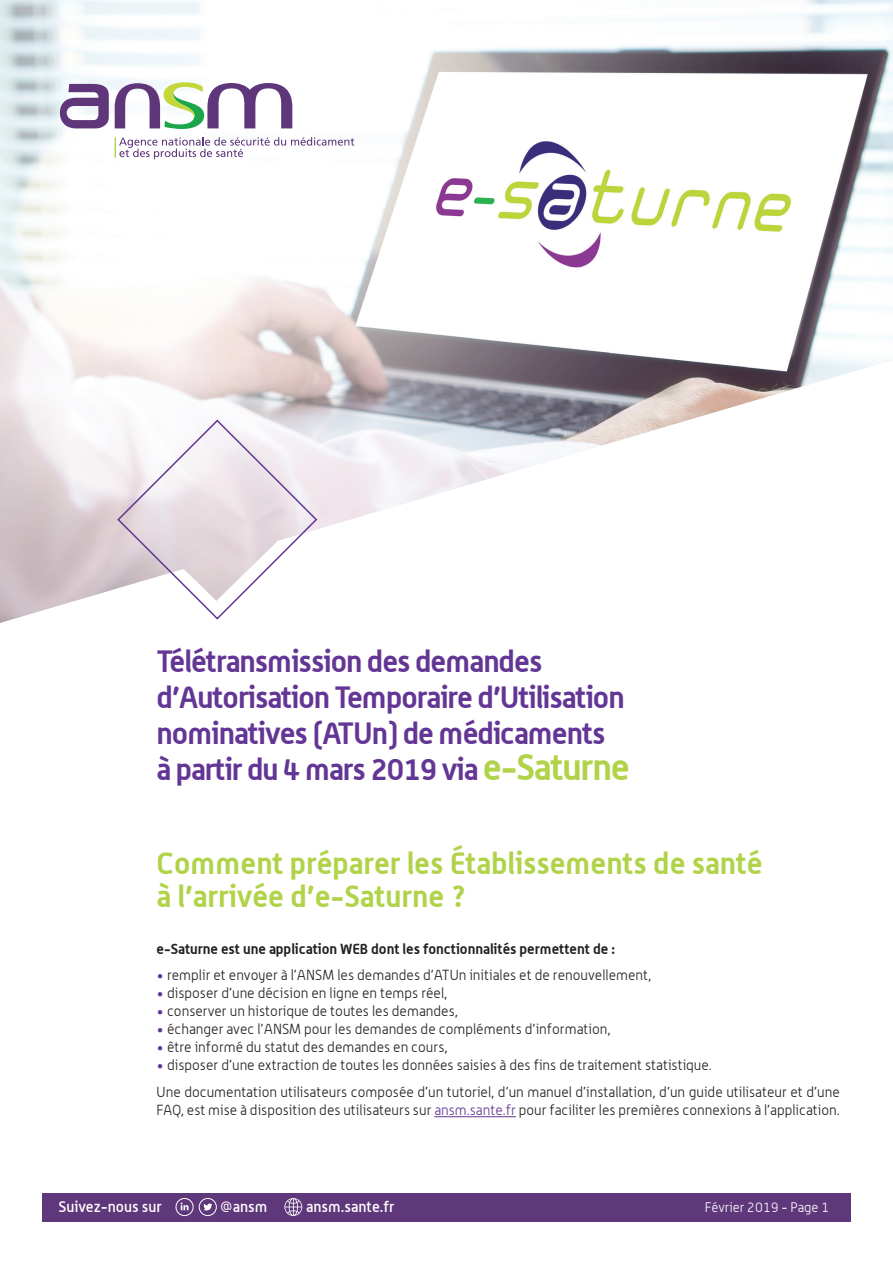
<style>
.page{position:relative;width:893px;height:1263px;background:#fff}
.page>*{position:absolute;margin:0;border:0;box-sizing:border-box;transform-origin:0 0}
.t1{font:700 30px/36px "Alwyn";letter-spacing:-.03em;color:#633695}
.t2{font:700 30px "Alwyn";color:#b1d349}
.t3{font:500 15px "Alwyn";color:#fff}
.t4{font:300 14.25px/18px "Alwyn";color:#231f20}
.t5{font:700 14.25px "Alwyn";color:#231f20}
.t6{font:300 13.5px "Alwyn";color:#fff}
.s1{font-size:36px;color:#b1d349}
.s2{color:#633695}
</style>
<div class="page">
<img style="left:0;top:0;width:893px;height:623px">
<svg style="left:116px;top:418px;width:202px;height:203px"></svg>
<hr style="left:434px;top:1116px;width:82px;height:1px;background:#633695">
<svg style="left:115px;top:82px;width:177px;height:47px"></svg>
<svg style="left:60px;top:84px;width:49px;height:44px"></svg>
<svg style="left:115px;top:137px;width:239px;height:22px"></svg>
<div style="left:43px;top:1193px;width:808px;height:28px;background:#5f377b"></div>
<svg style="left:284px;top:1198px;width:18px;height:18px"></svg>
<svg style="left:204px;top:1203px;width:8px;height:7px"></svg>
<div style="left:199px;top:1198px;width:18px;height:18px;border:1px solid #fff;border-radius:50%"></div>
<div style="left:176px;top:1198px;width:18px;height:18px;border:1px solid #fff;border-radius:50%"></div>
<svg style="left:181px;top:1202px;width:8px;height:8px"></svg>
<p class="t1" style="left:157px;top:642px;width:474px">Télétransmission des demandes d’Autorisation Temporaire d’Utilisation nominatives (ATUn) de médicaments<br>à partir du 4 mars 2019 via <span class="s1">e-Saturne</span></p>
<p class="t2" style="left:157px;top:845px;width:607px">Comment préparer les Établissements de santé</p>
<p class="t2" style="left:157px;top:878px;width:312px">à l’arrivée d’e-Saturne ?</p>
<p class="t5" style="left:157px;top:940px;width:460px">e-Saturne est une application WEB dont les fonctionnalités permettent de :</p>
<p class="t4" style="left:157px;top:966px;width:496px"><span class="s2">•</span> remplir et envoyer à l’ANSM les demandes d’ATUn initiales et de renouvellement,</p>
<p class="t4" style="left:157px;top:984px;width:292px"><span class="s2">•</span> disposer d’une décision en ligne en temps réel,</p>
<p class="t4" style="left:157px;top:1002px;width:303px"><span class="s2">•</span> conserver un historique de toutes les demandes,</p>
<p class="t4" style="left:157px;top:1020px;width:455px"><span class="s2">•</span> échanger avec l’ANSM pour les demandes de compléments d’information,</p>
<p class="t4" style="left:157px;top:1038px;width:292px"><span class="s2">•</span> être informé du statut des demandes en cours,</p>
<p class="t4" style="left:157px;top:1056px;width:557px"><span class="s2">•</span> disposer d’une extraction de toutes les données saisies à des fins de traitement statistique.</p>
<p class="t4" style="left:157px;top:1083px;width:685px">Une documentation utilisateurs composée d’un tutoriel, d’un manuel d’installation, d’un guide utilisateur et d’une<br>FAQ, est mise à disposition des utilisateurs sur <span class="s2">ansm.sante.fr</span> pour faciliter les premières connexions à l’application.</p>
<p class="t3" style="left:59px;top:1197px;width:104px">Suivez-nous sur</p>
<p class="t3" style="left:220px;top:1198px;width:49px">@ansm</p>
<p class="t3" style="left:306px;top:1198px;width:90px">ansm.sante.fr</p>
<p class="t6" style="left:705px;top:1199px;width:126px">Février 2019 - Page 1</p>
</div>
